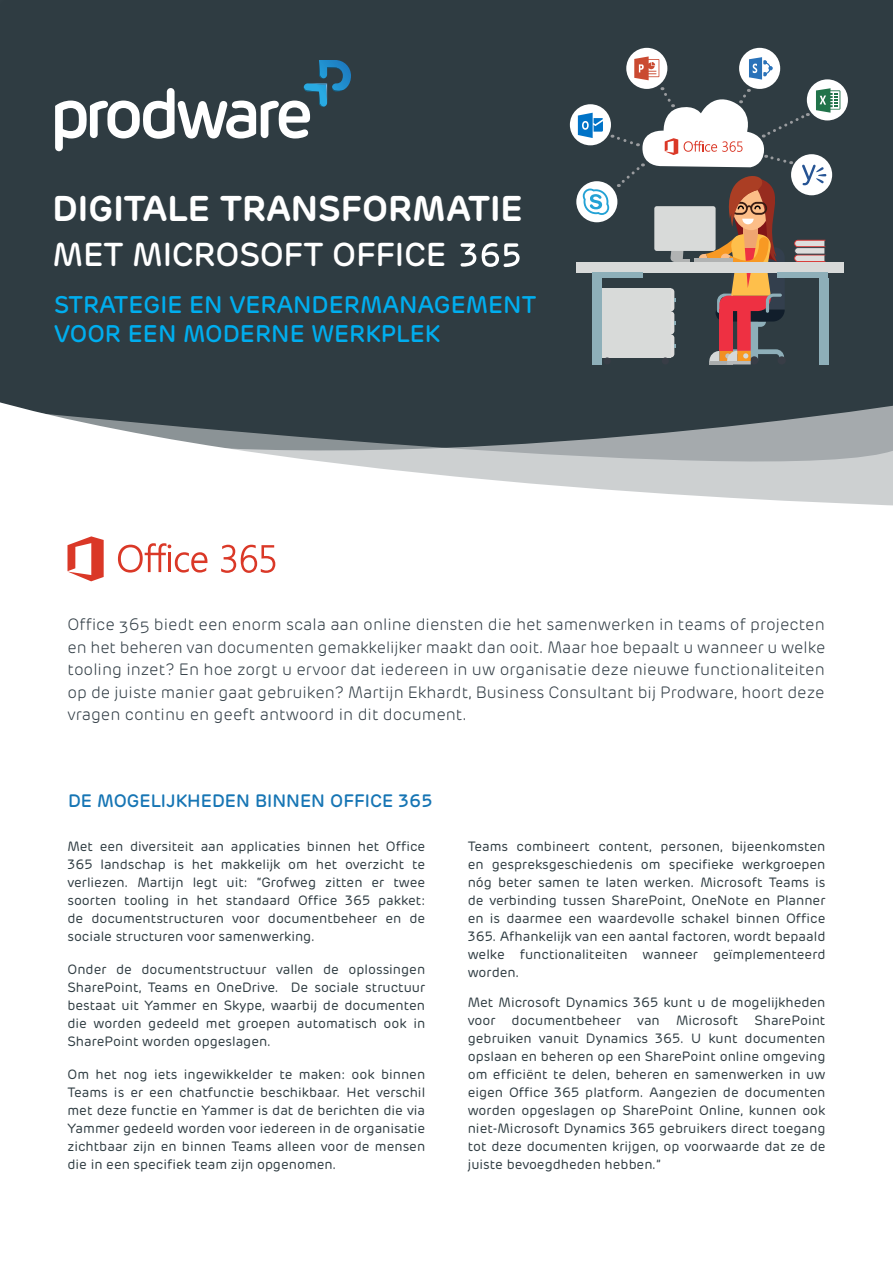
<style>
.page{position:relative;width:893px;height:1263px;background:#fff}
.page>*{position:absolute;margin:0;border:0;box-sizing:border-box;transform-origin:0 0}
.t1{font:600 35.55px "Rubrik";color:#fff}
.t2{font:500 33px "Rubrik";letter-spacing:-.01em;color:#fff}
.t3{font:500 24px/28.8px "Rubrik";color:#00aeef}
.t4{font:500 18px "Rubrik";color:#1675b4}
.t5{font:300 16.5px/22.5px "Rubrik";color:#333f47;text-align:justify}
.t6{font:13.5px/18px "Rubrik";color:#2f3c42;text-align:justify}
</style>
<div class="page">
<div style="left:0;top:0;width:893px;height:404px;background:#2f3c42"></div>
<div style="left:807px;top:79px;width:41px;height:41px;background:#fff;border-radius:50%"></div>
<div style="left:739px;top:48px;width:41px;height:41px;background:#fff;border-radius:50%"></div>
<svg style="left:576px;top:181px;width:41px;height:41px"></svg>
<div style="left:570px;top:104px;width:41px;height:41px;background:#fff;border-radius:50%"></div>
<div style="left:626px;top:48px;width:41px;height:41px;background:#fff;border-radius:50%"></div>
<svg style="left:460px;top:243px;width:60px;height:24px"></svg>
<hr style="left:6px;top:404px;width:887px;height:4px;background:#2f3c42">
<svg style="left:22px;top:408px;width:871px;height:141px"></svg>
<svg style="left:55px;top:60px;width:296px;height:91px"></svg>
<div style="left:662px;top:357px;width:7px;height:8px;background:#383d46;border-radius:50%"></div>
<div style="left:604px;top:357px;width:7px;height:8px;background:#383d46;border-radius:50%"></div>
<div style="left:778px;top:356px;width:8px;height:8px;background:#383d46;border-radius:50%"></div>
<div style="left:750px;top:356px;width:8px;height:8px;background:#383d46;border-radius:50%"></div>
<hr style="left:709px;top:361px;width:24px;height:3px;background:#a9acac">
<hr style="left:727px;top:361px;width:24px;height:3px;background:#b9bbbb">
<div style="left:576px;top:262px;width:268px;height:11px;background:#d8dad9"></div>
<div style="left:819px;top:278px;width:9px;height:86px;background:#8eafb9"></div>
<div style="left:592px;top:278px;width:10px;height:86px;background:#8eafb9"></div>
<svg style="left:634px;top:56px;width:25px;height:24px"></svg>
<svg style="left:749px;top:57px;width:24px;height:23px"></svg>
<svg style="left:578px;top:87px;width:262px;height:274px"></svg>
<svg style="left:68px;top:536px;width:36px;height:45px"></svg>
<svg style="left:118px;top:543px;width:89px;height:30px"></svg>
<svg style="left:221px;top:545px;width:54px;height:28px"></svg>
<h1 class="t1" style="left:52px;top:186px;width:472px">DIGITALE TRANSFORMATIE</h1>
<h2 class="t2" style="left:53px;top:234px;width:395px">MET MICROSOFT OFFICE</h2>
<h3 class="t3" style="left:54px;top:291px;width:484px">STRATEGIE EN VERANDERMANAGEMENT<br>VOOR EEN MODERNE WERKPLEK</h3>
<p class="t5" style="left:68px;top:614px;width:759px">Office 365 biedt een enorm scala aan online diensten die het samenwerken in teams of projecten en het beheren van documenten gemakkelijker maakt dan ooit. Maar hoe bepaalt u wanneer u welke tooling inzet? En hoe zorgt u ervoor dat iedereen in uw organisatie deze nieuwe functionaliteiten op de juiste manier gaat gebruiken? Martijn Ekhardt, Business Consultant bij Prodware, hoort deze vragen continu en geeft antwoord in dit document.</p>
<h3 class="t4" style="left:68px;top:789px;width:366px">DE MOGELIJKHEDEN BINNEN OFFICE 365</h3>
<p class="t6" style="left:68px;top:837px;width:359px">Met een diversiteit aan applicaties binnen het Office 365 landschap is het makkelijk om het overzicht te verliezen. Martijn legt uit: “Grofweg zitten er twee soorten tooling in het standaard Office 365 pakket: de documentstructuren voor documentbeheer en de sociale structuren voor samenwerking.</p>
<p class="t6" style="left:68px;top:960px;width:359px">Onder de documentstructuur vallen de oplossingen SharePoint, Teams en OneDrive. De sociale structuur bestaat uit Yammer en Skype, waarbij de documenten die worden gedeeld met groepen automatisch ook in SharePoint worden opgeslagen.</p>
<p class="t6" style="left:68px;top:1066px;width:359px">Om het nog iets ingewikkelder te maken: ook binnen Teams is er een chatfunctie beschikbaar. Het verschil met deze functie en Yammer is dat de berichten die via Yammer gedeeld worden voor iedereen in de organisatie zichtbaar zijn en binnen Teams alleen voor de mensen die in een specifiek team zijn opgenomen.</p>
<p class="t6" style="left:468px;top:837px;width:359px">Teams combineert content, personen, bijeenkomsten en gespreksgeschiedenis om specifieke werkgroepen nóg beter samen te laten werken. Microsoft Teams is de verbinding tussen SharePoint, OneNote en Planner en is daarmee een waardevolle schakel binnen Office 365. Afhankelijk van een aantal factoren, wordt bepaald welke functionaliteiten wanneer geïmplementeerd worden.</p>
<p class="t6" style="left:468px;top:994px;width:359px">Met Microsoft Dynamics 365 kunt u de mogelijkheden voor documentbeheer van Microsoft SharePoint gebruiken vanuit Dynamics 365. U kunt documenten opslaan en beheren op een SharePoint online omgeving om efficiënt te delen, beheren en samenwerken in uw eigen Office 365 platform. Aangezien de documenten worden opgeslagen op SharePoint Online, kunnen ook niet-Microsoft Dynamics 365 gebruikers direct toegang tot deze documenten krijgen, op voorwaarde dat ze de juiste bevoegdheden hebben.”</p>
</div>
